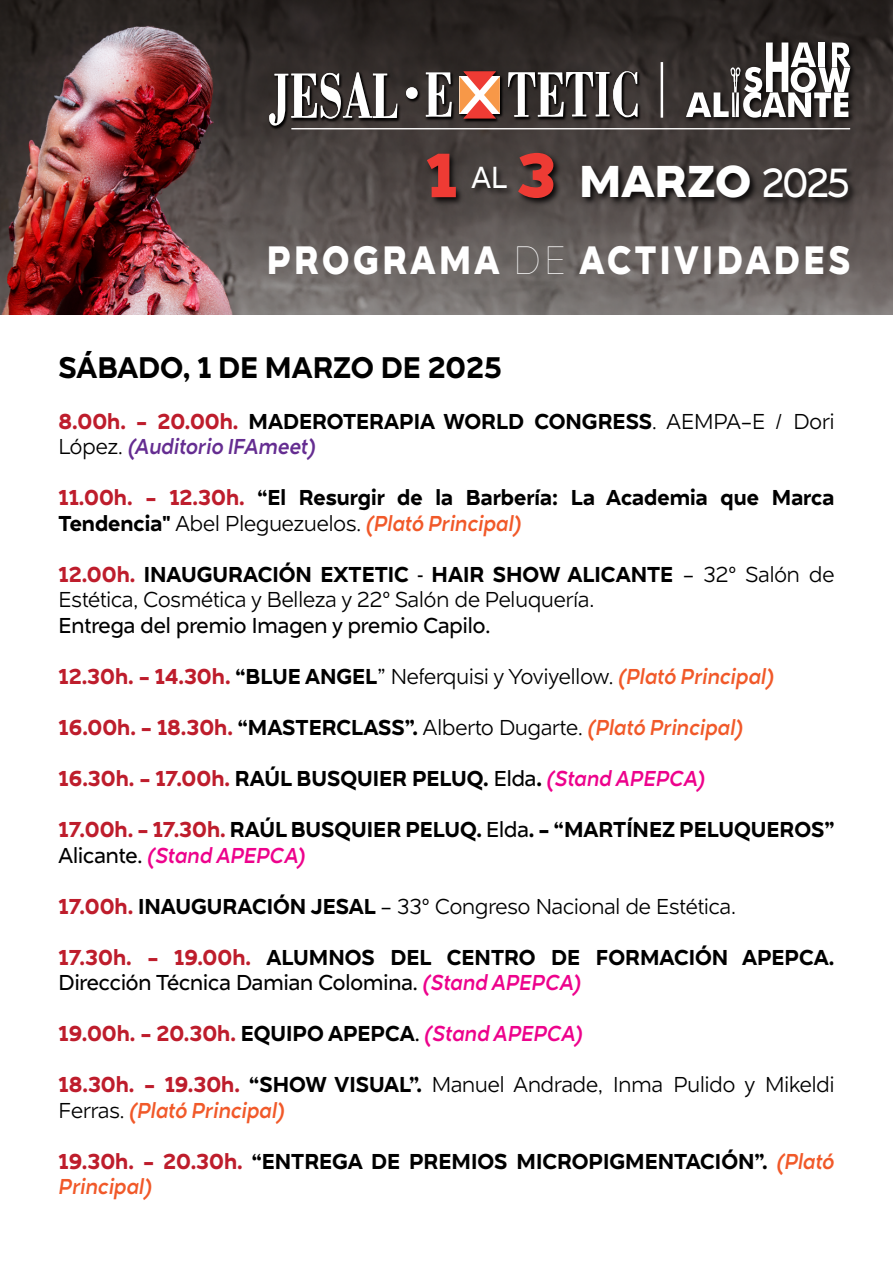
<style>
.page{position:relative;width:893px;height:1263px;background:#fff}
.page>*{position:absolute;margin:0;border:0;box-sizing:border-box;transform-origin:0 0}
.t1{font:700 64.35px "Naste";color:#ee3b34}
.t2{font:700 46.05px "Naste";color:#fff}
.t3{font:700 40.95px "Naste";letter-spacing:.1em;color:#fff;scale:.85 1}
.t4{font:31.5px "Naste";color:#fff;scale:.9 1}
.t5{font:600 30.75px "Naste";color:#000;scale:.95 1}
.t6{font:600 22.35px/25.5px "Naste";color:#000;scale:.95 1}
.t7{font:300 22.35px/25.5px "Naste";color:#000;scale:.95 1}
.t8{font:italic 500 22.35px "Naste";color:#f15929;scale:.95 1}
.t9{font:600 22.35px "Naste";color:#be1d2c;scale:.95 1}
.s1{font-size:64.35px;color:#ee3b34}
.s2{font-weight:400;font-size:42px}
.s3{font-weight:100}
.s4{color:#be1d2c}
.s5{font-weight:300}
.s6{font-weight:500;font-style:italic;color:#652d91}
.s7{font-weight:500;font-style:italic;color:#f15929}
.s8{font-weight:600;color:#be1d2c}
.s9{font-weight:600}
.s10{font-family:"Arial Narrow";font-weight:400}
.s11{font-weight:400}
.s12{font-weight:600;font-style:normal;color:#be1d2c}
.s13{font-weight:600;font-style:normal;color:#000}
.s14{font-weight:300;font-style:normal;color:#000}
.s15{font-weight:500;font-style:italic;color:#ed028c}
.s16{color:#000}
.s17{font-weight:400;color:#000}
</style>
<div class="page">
<img style="left:0;top:0;width:893px;height:315px">
<img style="left:682px;top:39px;width:177px;height:88px">
<svg style="left:686px;top:43px;width:164px;height:75px"></svg>
<img style="left:267px;top:69px;width:376px;height:62px">
<svg style="left:269px;top:71px;width:368px;height:55px"></svg>
<hr style="left:291px;top:128px;width:559px;height:1px;background:#fff">
<img style="left:422px;top:127px;width:440px;height:107px">
<hr style="left:661px;top:62px;width:2px;height:56px;background:#fff">
<h1 class="t1" style="left:426px;top:125px;width:33px">1</h1>
<h3 class="t4" style="left:472px;top:155px;width:41px">AL</h3>
<h2 class="t2" style="left:517px;top:145px;width:335px"><span class="s1">3</span> MARZO <span class="s2">2025</span></h2>
<h3 class="t3" style="left:267px;top:228px;width:688px">PROGRAMA <span class="s3">DE</span> ACTIVIDADES</h3>
<h3 class="t5" style="left:59px;top:344px;width:468px">SÁBADO, 1 DE MARZO DE 2025</h3>
<p class="t6" style="left:59px;top:408px;width:818px"><span class="s4">8.00h. - 20.00h.</span> MADEROTERAPIA WORLD CONGRESS<span class="s5">. AEMPA-E / Dori<br>López.</span> <span class="s6">(Auditorio IFAmeet)</span></p>
<p class="t6" style="left:59px;top:484px;width:818px"><span class="s4">11.00h. - 12.30h.</span> “El Resurgir de la Barbería: La Academia que Marca<br>Tendencia" <span class="s5">Abel Pleguezuelos.</span> <span class="s7">(Plató Principal)</span></p>
<p class="t7" style="left:59px;top:561px;width:818px"><span class="s8">12.00h.</span> <span class="s9">INAUGURACIÓN EXTETIC</span> <span class="s10">-</span> <span class="s9">HAIR SHOW ALICANTE</span> - 32º Salón de<br>Estética, Cosmética y Belleza y 22º Salón de Peluquería<span class="s10">.<br></span><span class="s11">Entrega del premio Imagen y premio Capilo.</span></p>
<p class="t7" style="left:59px;top:663px;width:754px"><span class="s8">12.30h. - 14.30h.</span> <span class="s9">“BLUE ANGEL</span>” Neferquisi y Yoviyellow. <span class="s7">(Plató Principal)</span></p>
<p class="t8" style="left:59px;top:712px;width:722px"><span class="s12">16.00h. - 18.30h.</span> <span class="s13">“MASTERCLASS”.</span> <span class="s14">Alberto Dugarte.</span> (Plató Principal)</p>
<p class="t6" style="left:59px;top:765px;width:682px"><span class="s4">16.30h. - 17.00h.</span> RAÚL BUSQUIER PELUQ. <span class="s11">Elda</span>. <span class="s15">(Stand APEPCA)</span></p>
<p class="t6" style="left:59px;top:816px;width:818px"><span class="s4">17.00h. - 17.30h.</span> RAÚL BUSQUIER PELUQ. <span class="s11">Elda</span>. - “MARTÍNEZ PELUQUEROS”<br><span class="s11">Alicante.</span> <span class="s15">(Stand APEPCA)</span></p>
<p class="t7" style="left:59px;top:892px;width:714px"><span class="s8">17.00h.</span> <span class="s9">INAUGURACIÓN JESAL</span> - 33º Congreso Nacional de Estética<span class="s10">.</span></p>
<p class="t6" style="left:59px;top:943px;width:818px"><span class="s4">17.30h. - 19.00h.</span> ALUMNOS DEL CENTRO DE FORMACIÓN APEPCA.<br><span class="s11">Dirección Técnica Damian Colomina.</span> <span class="s15">(Stand APEPCA)</span></p>
<p class="t9" style="left:59px;top:1016px;width:553px">19.00h. - 20.30h. <span class="s16">EQUIPO APEPCA</span><span class="s17">.</span> <span class="s15">(Stand APEPCA)</span></p>
<p class="t7" style="left:59px;top:1071px;width:818px"><span class="s8">18.30h. - 19.30h.</span> <span class="s9">“SHOW VISUAL”.</span> Manuel Andrade, Inma Pulido y Mikeldi<br>Ferras. <span class="s7">(Plató Principal)</span></p>
<p class="t6" style="left:59px;top:1147px;width:818px"><span class="s4">19.30h. - 20.30h.</span> “ENTREGA DE PREMIOS MICROPIGMENTACIÓN”. <span class="s7">(Plató<br>Principal)</span></p>
</div>
